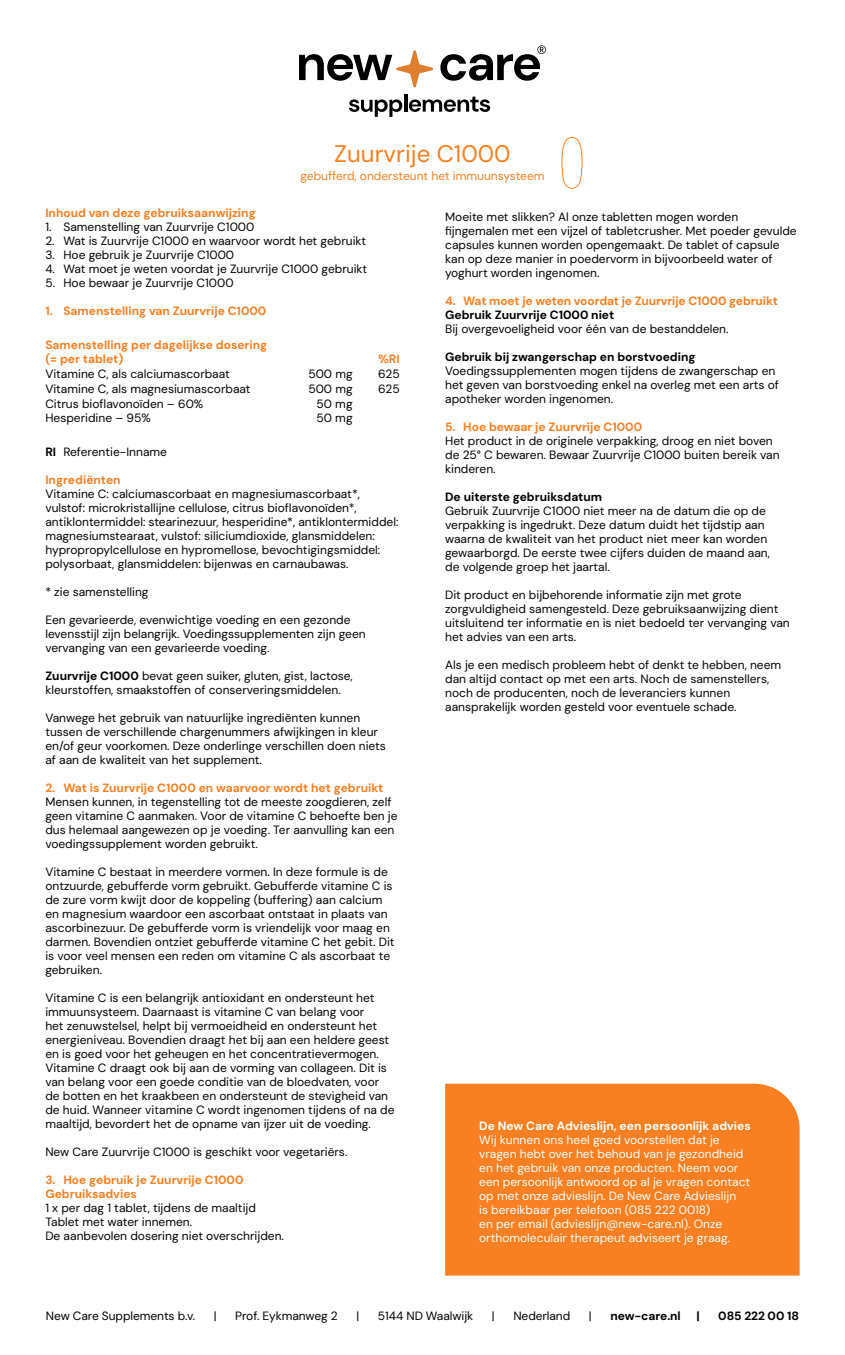
<style>
.page{position:relative;width:845px;height:1355px;background:#fff}
.page>*{position:absolute;margin:0;border:0;box-sizing:border-box;transform-origin:0 0}
.t1{font:24px "DM Sans";color:#f88022}
.t2{font:12px/14px "DM Sans";color:#000}
.t3{font:12px/14px "DM Sans";color:#fff}
.t4{font:700 12px/14px "DM Sans";color:#f88022}
.t5{font:700 12px "DM Sans";color:#000}
.t6{font:700 12px "DM Sans";color:#fff}
.t7{font:12px "DM Sans";color:#f88022}
.s1{font-weight:700}
</style>
<div class="page">
<svg style="left:561px;top:137px;width:22px;height:52px"></svg>
<div style="left:445px;top:1084px;width:354px;height:192px;background:#f88022"></div>
<svg style="left:349px;top:99px;width:53px;height:18px"></svg>
<hr style="left:404px;top:94px;width:3px;height:18px;background:#000">
<svg style="left:409px;top:97px;width:81px;height:15px"></svg>
<svg style="left:299px;top:50px;width:134px;height:38px"></svg>
<svg style="left:440px;top:45px;width:106px;height:36px"></svg>
<h1 class="t1" style="left:334px;top:139px;width:178px">Zuurvrije C1000</h1>
<p class="t7" style="left:300px;top:169px;width:246px">gebufferd, ondersteunt het immuunsysteem</p>
<p class="t4" style="left:45px;top:206px;width:212px">Inhoud van deze gebruiksaanwijzing</p>
<p class="t2" style="left:45px;top:220px;width:210px">1. Samenstelling van Zuurvrije C1000</p>
<p class="t2" style="left:45px;top:234px;width:322px">2. Wat is Zuurvrije C1000 en waarvoor wordt het gebruikt</p>
<p class="t2" style="left:45px;top:248px;width:190px">3. Hoe gebruik je Zuurvrije C1000</p>
<p class="t2" style="left:45px;top:262px;width:323px">4. Wat moet je weten voordat je Zuurvrije C1000 gebruikt</p>
<p class="t2" style="left:45px;top:276px;width:190px">5. Hoe bewaar je Zuurvrije C1000</p>
<p class="t4" style="left:45px;top:304px;width:222px">1. Samenstelling van Zuurvrije C1000</p>
<p class="t4" style="left:45px;top:338px;width:223px">Samenstelling per dagelijkse dosering (= per tablet)</p>
<p class="t4" style="left:378px;top:352px;width:23px">%RI</p>
<p class="t2" style="left:45px;top:367px;width:186px">Vitamine C, als calciumascorbaat</p>
<p class="t2" style="left:308px;top:367px;width:46px">500 mg</p>
<p class="t2" style="left:378px;top:367px;width:23px">625</p>
<p class="t2" style="left:45px;top:382px;width:207px">Vitamine C, als magnesiumascorbaat</p>
<p class="t2" style="left:308px;top:382px;width:46px">500 mg</p>
<p class="t2" style="left:378px;top:382px;width:23px">625</p>
<p class="t2" style="left:45px;top:396px;width:159px">Citrus bioflavonoïden – 60%</p>
<p class="t2" style="left:316px;top:396px;width:38px">50 mg</p>
<p class="t2" style="left:45px;top:411px;width:107px">Hesperidine – 95%</p>
<p class="t2" style="left:316px;top:411px;width:38px">50 mg</p>
<p class="t2" style="left:45px;top:445px;width:123px"><span class="s1">RI</span> Referentie-Inname</p>
<p class="t4" style="left:45px;top:473px;width:77px">Ingrediënten</p>
<p class="t2" style="left:45px;top:487px;width:355px">Vitamine C: calciumascorbaat en magnesiumascorbaat*, vulstof: microkristallijne cellulose, citrus bioflavonoïden*, antiklontermiddel: stearinezuur, hesperidine*, antiklontermiddel: magnesiumstearaat, vulstof: siliciumdioxide, glansmiddelen: hypropropylcellulose en hypromellose, bevochtigingsmiddel: polysorbaat, glansmiddelen: bijenwas en carnaubawas.</p>
<p class="t2" style="left:45px;top:585px;width:105px">* zie samenstelling</p>
<p class="t2" style="left:45px;top:613px;width:322px">Een gevarieerde, evenwichtige voeding en een gezonde levensstijl zijn belangrijk. Voedingssupplementen zijn geen vervanging van een gevarieerde voeding.</p>
<p class="t2" style="left:45px;top:669px;width:309px"><span class="s1">Zuurvrije C1000</span> bevat geen suiker, gluten, gist, lactose, kleurstoffen, smaakstoffen of conserveringsmiddelen.</p>
<p class="t2" style="left:45px;top:711px;width:342px">Vanwege het gebruik van natuurlijke ingrediënten kunnen tussen de verschillende chargenummers afwijkingen in kleur en/of geur voorkomen. Deze onderlinge verschillen doen niets af aan de kwaliteit van het supplement.</p>
<p class="t4" style="left:45px;top:781px;width:340px">2. Wat is Zuurvrije C1000 en waarvoor wordt het gebruikt</p>
<p class="t2" style="left:45px;top:795px;width:354px">Mensen kunnen, in tegenstelling tot de meeste zoogdieren, zelf geen vitamine C aanmaken. Voor de vitamine C behoefte ben je dus helemaal aangewezen op je voeding. Ter aanvulling kan een voedingssupplement worden gebruikt.</p>
<p class="t2" style="left:45px;top:865px;width:351px">Vitamine C bestaat in meerdere vormen. In deze formule is de ontzuurde, gebufferde vorm gebruikt. Gebufferde vitamine C is de zure vorm kwijt door de koppeling (buffering) aan calcium en magnesium waardoor een ascorbaat ontstaat in plaats van ascorbinezuur. De gebufferde vorm is vriendelijk voor maag en darmen. Bovendien ontziet gebufferde vitamine C het gebit. Dit is voor veel mensen een reden om vitamine C als ascorbaat te gebruiken.</p>
<p class="t2" style="left:45px;top:991px;width:351px">Vitamine C is een belangrijk antioxidant en ondersteunt het immuunsysteem. Daarnaast is vitamine C van belang voor<br>het zenuwstelsel, helpt bij vermoeidheid en ondersteunt het energieniveau. Bovendien draagt het bij aan een heldere geest en is goed voor het geheugen en het concentratievermogen.<br>Vitamine C draagt ook bij aan de vorming van collageen. Dit is van belang voor een goede conditie van de bloedvaten, voor de botten en het kraakbeen en ondersteunt de stevigheid van de huid. Wanneer vitamine C wordt ingenomen tijdens of na de maaltijd, bevordert het de opname van ijzer uit de voeding.</p>
<p class="t2" style="left:45px;top:1145px;width:303px">New Care Zuurvrije C1000 is geschikt voor vegetariërs.</p>
<p class="t4" style="left:45px;top:1173px;width:200px">3. Hoe gebruik je Zuurvrije C1000<br>Gebruiksadvies</p>
<p class="t2" style="left:45px;top:1201px;width:240px">1 x per dag 1 tablet, tijdens de maaltijd<br>Tablet met water innemen.<br>De aanbevolen dosering niet overschrijden.</p>
<p class="t2" style="left:445px;top:210px;width:353px">Moeite met slikken? Al onze tabletten mogen worden fijngemalen met een vijzel of tabletcrusher. Met poeder gevulde capsules kunnen worden opengemaakt. De tablet of capsule kan op deze manier in poedervorm in bijvoorbeeld water of yoghurt worden ingenomen.</p>
<p class="t4" style="left:445px;top:294px;width:334px">4. Wat moet je weten voordat je Zuurvrije C1000 gebruikt</p>
<p class="t5" style="left:445px;top:307px;width:171px">Gebruik Zuurvrije C1000 niet</p>
<p class="t2" style="left:445px;top:322px;width:285px">Bij overgevoeligheid voor één van de bestanddelen.</p>
<p class="t5" style="left:445px;top:349px;width:252px">Gebruik bij zwangerschap en borstvoeding</p>
<p class="t2" style="left:445px;top:364px;width:335px">Voedingssupplementen mogen tijdens de zwangerschap en het geven van borstvoeding enkel na overleg met een arts of apotheker worden ingenomen.</p>
<p class="t4" style="left:445px;top:420px;width:198px">5. Hoe bewaar je Zuurvrije C1000</p>
<p class="t2" style="left:445px;top:434px;width:336px">Het product in de originele verpakking, droog en niet boven de 25° C bewaren. Bewaar Zuurvrije C1000 buiten bereik van kinderen.</p>
<p class="t5" style="left:445px;top:489px;width:158px">De uiterste gebruiksdatum</p>
<p class="t2" style="left:445px;top:504px;width:326px">Gebruik Zuurvrije C1000 niet meer na de datum die op de verpakking is ingedrukt. Deze datum duidt het tijdstip aan waarna de kwaliteit van het product niet meer kan worden gewaarborgd. De eerste twee cijfers duiden de maand aan, de volgende groep het jaartal.</p>
<p class="t2" style="left:445px;top:588px;width:346px">Dit product en bijbehorende informatie zijn met grote zorgvuldigheid samengesteld. Deze gebruiksaanwijzing dient uitsluitend ter informatie en is niet bedoeld ter vervanging van het advies van een arts.</p>
<p class="t2" style="left:445px;top:658px;width:338px">Als je een medisch probleem hebt of denkt te hebben, neem dan altijd contact op met een arts. Noch de samenstellers, noch de producenten, noch de leveranciers kunnen aansprakelijk worden gesteld voor eventuele schade.</p>
<p class="t6" style="left:479px;top:1118px;width:273px">De New Care Advieslijn, een persoonlijk advies</p>
<p class="t3" style="left:479px;top:1132px;width:272px">Wij kunnen ons heel goed voorstellen dat je vragen hebt over het behoud van je gezondheid en het gebruik van onze producten. Neem voor een persoonlijk antwoord op al je vragen contact op met onze advieslijn. De New Care Advieslijn<br>is bereikbaar per telefoon (085 222 0018)<br>en per email (advieslijn@new-care.nl). Onze orthomoleculair therapeut adviseert je graag.</p>
<p class="t2" style="left:46px;top:1308px;width:151px">New Care Supplements b.v.</p>
<p class="t2" style="left:214px;top:1308px;width:4px">|</p>
<p class="t2" style="left:235px;top:1308px;width:104px">Prof. Eykmanweg 2</p>
<p class="t2" style="left:356px;top:1308px;width:4px">|</p>
<p class="t2" style="left:378px;top:1308px;width:97px">5144 ND Waalwijk</p>
<p class="t2" style="left:492px;top:1308px;width:4px">|</p>
<p class="t2" style="left:513px;top:1308px;width:58px">Nederland</p>
<p class="t2" style="left:589px;top:1308px;width:4px">|</p>
<p class="t5" style="left:610px;top:1308px;width:72px">new-care.nl</p>
<p class="t5" style="left:696px;top:1308px;width:5px">|</p>
<p class="t5" style="left:718px;top:1308px;width:82px">085 222 00 18</p>
</div>
